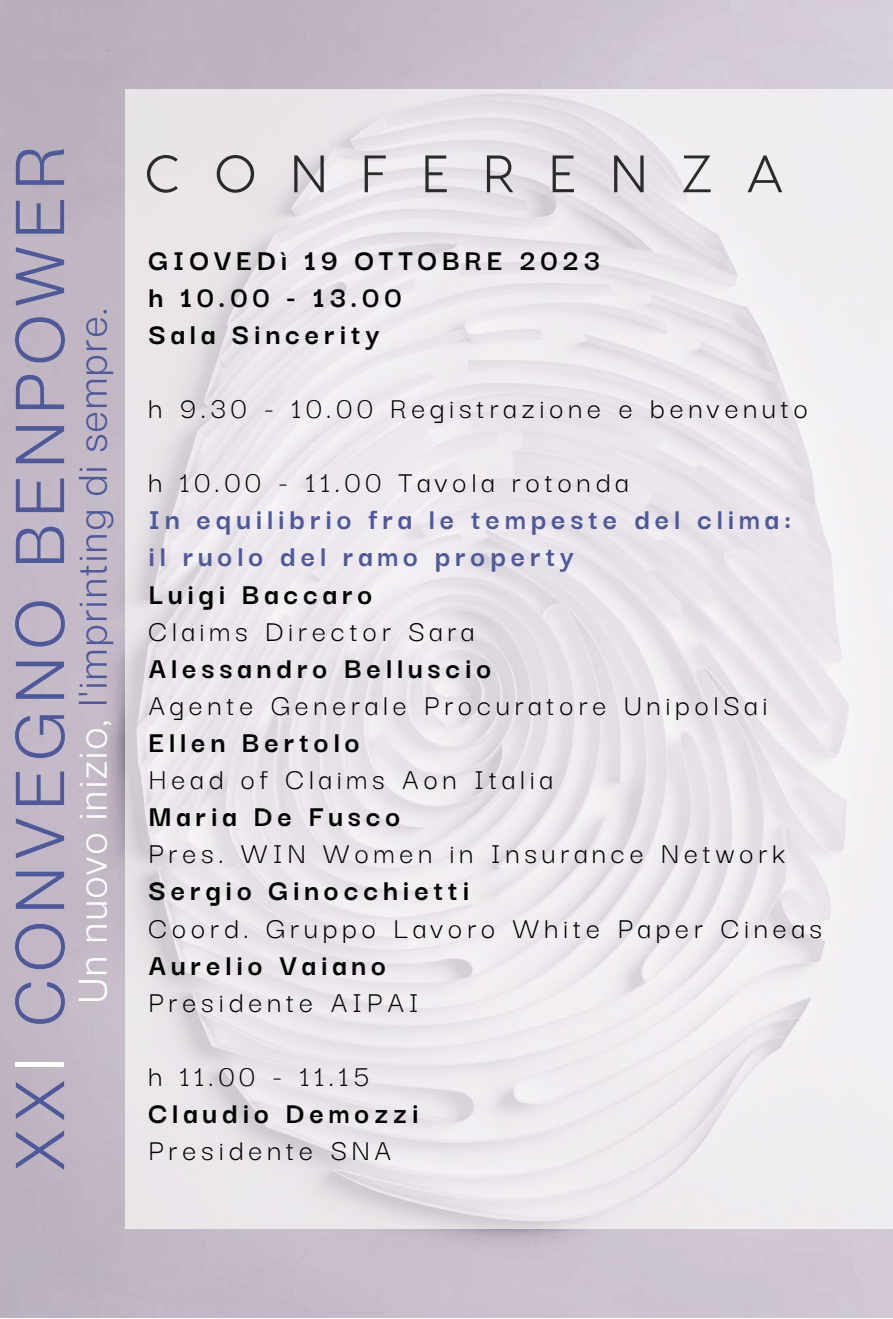
<style>
.page{position:relative;width:893px;height:1319px;background:#fff}
.page>*{position:absolute;margin:0;border:0;box-sizing:border-box;transform-origin:0 0}
.t1{font:67.5px "Neue Montreal";letter-spacing:.13em;color:#4e599b}
.t2{font:52.5px "Visby CF";letter-spacing:.66em;color:#2b2b2b}
.t3{font:39px "Neue Montreal";letter-spacing:.065em;color:#4e599b}
.t4{font:31.5px "Darker Grotesque";letter-spacing:.155em;color:#000}
.t5{font:700 31.5px/37px "Darker Grotesque";letter-spacing:.155em;color:#000}
.t6{font:700 31.5px/37px "Darker Grotesque";letter-spacing:.155em;color:#4e599b}
.s1{color:#fff}
</style>
<div class="page">
<div style="left:125px;top:89px;width:767px;height:1139px;background:#ebe7ec"></div>
<h1 class="t1" style="left:-2px;top:1170px;width:1025px;rotate:-90deg">XX<span class="s1">I</span> CONVEGNO BENPOWER</h1>
<p class="t3" style="left:69px;top:1003px;width:696px;rotate:-90deg"><span class="s1">Un nuovo inizio,</span> l'imprinting di sempre.</p>
<h2 class="t2" style="left:145px;top:139px;width:640px">CONFERENZA</h2>
<p class="t5" style="left:148px;top:239px;width:453px">GIOVEDì 19 OTTOBRE 2023 h 10.00 - 13.00<br>Sala Sincerity</p>
<p class="t4" style="left:148px;top:384px;width:661px">h 9.30 - 10.00 Registrazione e benvenuto</p>
<p class="t4" style="left:148px;top:459px;width:481px">h 10.00 - 11.00 Tavola rotonda</p>
<p class="t6" style="left:148px;top:499px;width:644px">In equilibrio fra le tempeste del clima: il ruolo del ramo property</p>
<p class="t5" style="left:148px;top:573px;width:225px">Luigi Baccaro</p>
<p class="t4" style="left:148px;top:607px;width:327px">Claims Director Sara</p>
<p class="t5" style="left:148px;top:647px;width:344px">Alessandro Belluscio</p>
<p class="t4" style="left:148px;top:681px;width:620px">Agente Generale Procuratore UnipolSai</p>
<p class="t5" style="left:148px;top:721px;width:212px">Ellen Bertolo</p>
<p class="t4" style="left:148px;top:755px;width:406px">Head of Claims Aon Italia</p>
<p class="t5" style="left:148px;top:795px;width:253px">Maria De Fusco</p>
<p class="t4" style="left:148px;top:830px;width:638px">Pres. WIN Women in Insurance Network</p>
<p class="t5" style="left:148px;top:870px;width:322px">Sergio Ginocchietti</p>
<p class="t4" style="left:148px;top:904px;width:675px">Coord. Gruppo Lavoro White Paper Cineas</p>
<p class="t5" style="left:148px;top:944px;width:239px">Aurelio Vaiano</p>
<p class="t4" style="left:148px;top:978px;width:272px">Presidente AIPAI</p>
<p class="t4" style="left:148px;top:1052px;width:222px">h 11.00 - 11.15</p>
<p class="t5" style="left:148px;top:1092px;width:272px">Claudio Demozzi</p>
<p class="t4" style="left:148px;top:1126px;width:244px">Presidente SNA</p>
</div>
